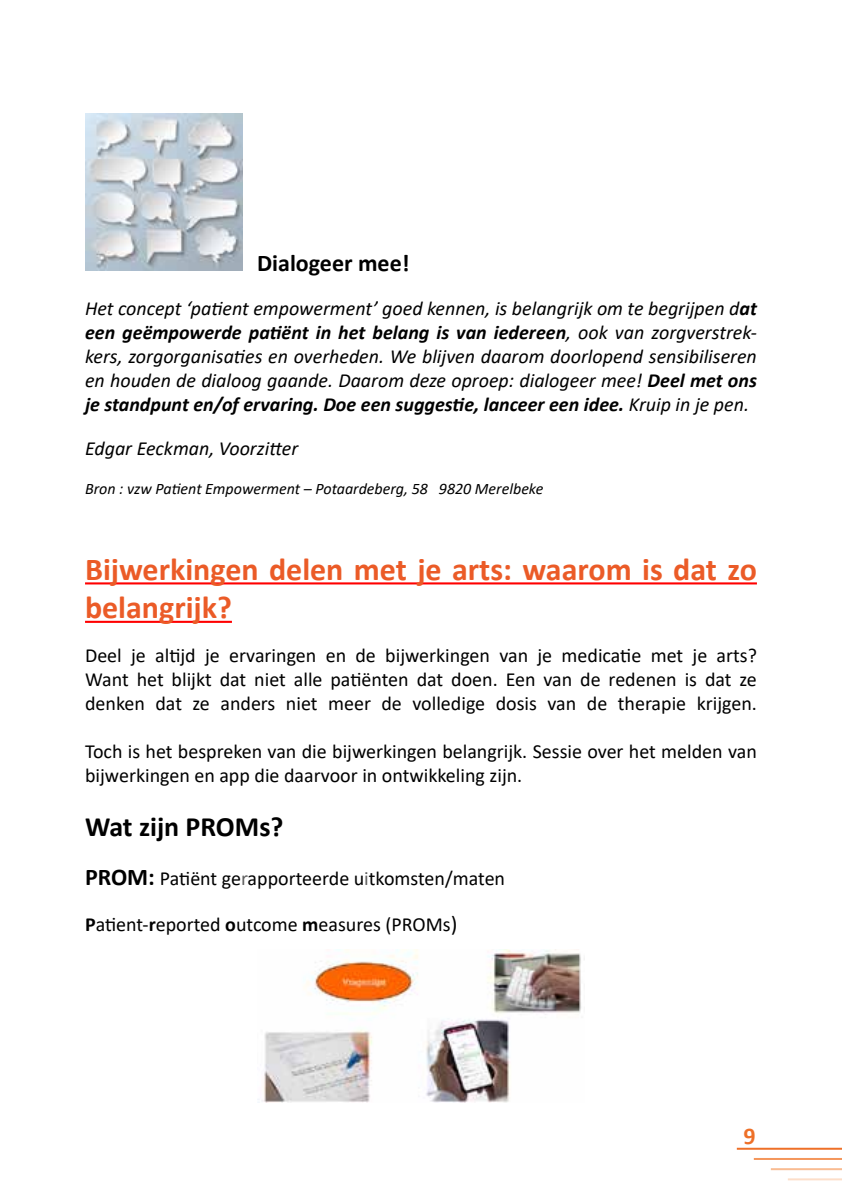
<style>
.page{position:relative;width:842px;height:1191px;background:#fff}
.page>*{position:absolute;margin:0;border:0;box-sizing:border-box;transform-origin:0 0}
.t1{font:700 32px/38.4px "Calibri";color:#eb5b27}
.t2{font:700 28px "Calibri";color:#000}
.t3{font:700 24px "Calibri";color:#000}
.t4{font:700 24px "Calibri";color:#ee7028}
.t5{font:20px/24px "Calibri";color:#000;text-align:justify}
.t6{font:italic 20px/24px "Calibri";color:#000;text-align:justify}
.t7{font:italic 16px "Calibri";color:#000}
.s1{font-weight:700}
.s2{font-weight:700;font-size:24px}
.s3{color:#5e5e5e}
.s4{font-size:22px}
</style>
<div class="page">
<hr style="left:737px;top:1147px;width:105px;height:2px;background:#ee7028">
<hr style="left:754px;top:1158px;width:88px;height:2px;background:#f4965b">
<hr style="left:771px;top:1168px;width:71px;height:2px;background:#f9bc92">
<hr style="left:788px;top:1178px;width:54px;height:2px;background:#fddec9">
<img style="left:85px;top:113px;width:157px;height:158px">
<hr style="left:85px;top:582px;width:672px;height:2px;background:#f00">
<hr style="left:85px;top:621px;width:147px;height:2px;background:#f00">
<img style="left:257px;top:949px;width:324px;height:154px">
<p class="t3" style="left:257px;top:246px;width:154px">Dialogeer mee!</p>
<p class="t6" style="left:85px;top:296px;width:673px">Het concept ‘patient empowerment’ goed kennen, is belangrijk om te begrijpen d<span class="s1">at een geëmpowerde patiënt in het belang is van iedereen</span>, ook van zorgverstrek&shy;kers, zorgorganisaties en overheden. We blijven daarom doorlopend sensibiliseren en houden de dialoog gaande. Daarom deze oproep: dialogeer mee! <span class="s1">Deel met ons je standpunt en/of ervaring. Doe een suggestie, lanceer een idee.</span> Kruip in je pen.</p>
<p class="t6" style="left:85px;top:436px;width:215px">Edgar Eeckman, Voorzitter</p>
<p class="t7" style="left:85px;top:478px;width:460px">Bron : vzw Patient Empowerment – Potaardeberg, 58 9820 Merelbeke</p>
<h1 class="t1" style="left:85px;top:549px;width:673px">Bijwerkingen delen met je arts: waarom is dat zo belangrijk?</h1>
<p class="t5" style="left:85px;top:643px;width:673px">Deel je altijd je ervaringen en de bijwerkingen van je medicatie met je arts?<br>Want het blijkt dat niet alle patiënten dat doen. Een van de redenen is dat ze denken dat ze anders niet meer de volledige dosis van de therapie krijgen.</p>
<p class="t5" style="left:85px;top:739px;width:673px">Toch is het bespreken van die bijwerkingen belangrijk. Sessie over het melden van bijwerkingen en app die daarvoor in ontwikkeling zijn.</p>
<h2 class="t2" style="left:85px;top:806px;width:200px">Wat zijn PROMs?</h2>
<p class="t5" style="left:85px;top:865px;width:422px"><span class="s2">PROM:</span> Patiënt ge<span class="s3">r</span>apporteerde u<span class="s3">i</span>tkomsten/maten</p>
<p class="t5" style="left:85px;top:912px;width:374px"><span class="s1">P</span>atient-<span class="s1">r</span>eported <span class="s1">o</span>utcome <span class="s1">m</span>easures (PROMs<span class="s4">)</span></p>
<p class="t4" style="left:743px;top:1119px;width:14px">9</p>
</div>
